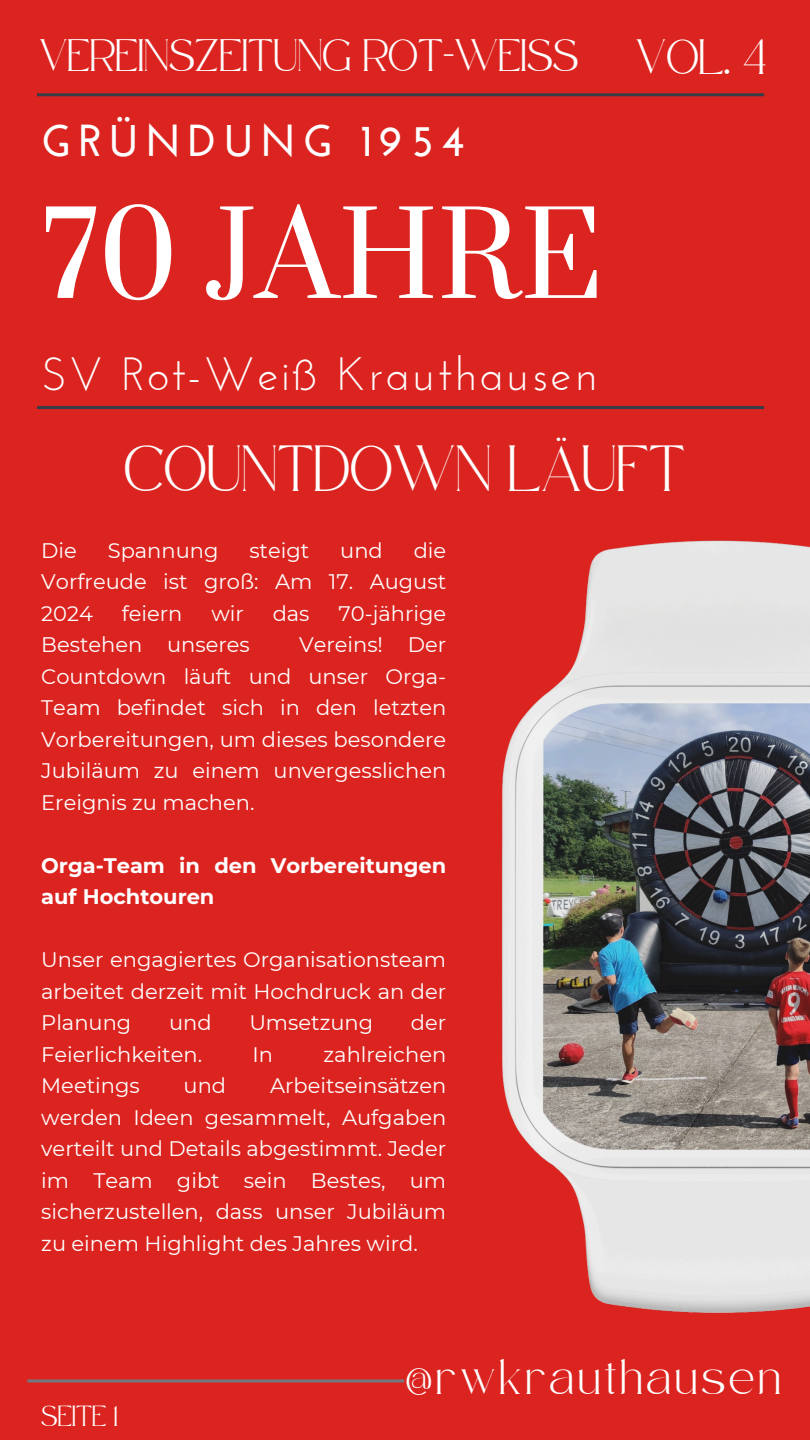
<style>
.page{position:relative;width:810px;height:1440px;background:#db241f}
.page>*{position:absolute;margin:0;border:0;box-sizing:border-box;transform-origin:0 0}
.t1{font:114.3px "Prata";color:#fff}
.t2{font:46.6px "Josefin Sans";letter-spacing:.05em;color:#fff}
.t3{font:700 44.8px "Josefin Sans";letter-spacing:.15em;color:#fff}
.t4{font:31.8px "Safira March";color:#fff}
.t5{font:24.2px "Safira March";color:#fff}
.t6{font:23px "Safira March";letter-spacing:.175em;color:#fff}
.t7{font:22.2px "Safira March";color:#fff}
.t8{font:21px/31.5px "Montserrat";color:#fff;text-align:justify}
.t9{font:700 21px/31.5px "Montserrat";color:#fff}
.t10{font:14.2px "Safira March";color:#fff}
</style>
<div class="page">
<hr style="left:37px;top:93px;width:727px;height:3px;background:#363d46">
<hr style="left:37px;top:406px;width:727px;height:3px;background:#363d46">
<hr style="left:27px;top:1379px;width:377px;height:3px;background:#727880">
<img style="left:501px;top:540px;width:309px;height:773px">
<p class="t7" style="left:39px;top:51px;width:541px">VEREINSZEITUNG ROT-WEISS</p>
<h5 class="t5" style="left:636px;top:52px;width:132px">VOL. 4</h5>
<h6 class="t3" style="left:41px;top:122px;width:425px">GRÜNDUNG 1954</h6>
<p class="t1" style="left:41px;top:184px;width:563px">70 JAHRE</p>
<p class="t2" style="left:41px;top:355px;width:558px">SV Rot-Weiß Krauthausen</p>
<h3 class="t4" style="left:125px;top:461px;width:562px">COUNTDOWN LÄUFT</h3>
<h1 class="t8" style="left:41px;top:534px;width:406px;text-indent:372px">die Vorfreude ist groß: Am 17. August 2024</h1>
<h1 class="t8" style="left:41px;top:534px;width:37px">Die</h1>
<h1 class="t8" style="left:108px;top:534px;width:112px">Spannung</h1>
<h1 class="t8" style="left:249px;top:534px;width:62px">steigt</h1>
<h1 class="t8" style="left:340px;top:534px;width:44px">und</h1>
<h1 class="t8" style="left:122px;top:597px;width:62px">feiern</h1>
<h1 class="t8" style="left:211px;top:597px;width:34px">wir</h1>
<h1 class="t8" style="left:273px;top:597px;width:38px">das</h1>
<h1 class="t8" style="left:338px;top:597px;width:109px">70-jährige</h1>
<h1 class="t8" style="left:41px;top:629px;width:210px">Bestehen unseres</h1>
<h1 class="t8" style="left:41px;top:629px;width:406px;text-indent:258px">Vereins! Der Countdown läuft und unser Orga-Team befindet sich in den letzten Vorbereitungen, um dieses besondere Jubiläum zu einem unvergesslichen Ereignis zu machen.</h1>
<h2 class="t9" style="left:41px;top:849px;width:406px">Orga-Team in den Vorbereitungen auf Hochtouren</h2>
<h4 class="t8" style="left:41px;top:944px;width:406px">Unser engagiertes Organisationsteam arbeitet derzeit mit Hochdruck an der Planung</h4>
<h4 class="t8" style="left:169px;top:1007px;width:44px">und</h4>
<h4 class="t8" style="left:249px;top:1007px;width:125px">Umsetzung</h4>
<h4 class="t8" style="left:411px;top:1007px;width:37px">der</h4>
<h4 class="t8" style="left:41px;top:1038px;width:162px">Feierlichkeiten.</h4>
<h4 class="t8" style="left:253px;top:1038px;width:22px">In</h4>
<h4 class="t8" style="left:324px;top:1038px;width:124px">zahlreichen</h4>
<h4 class="t8" style="left:41px;top:1070px;width:100px">Meetings</h4>
<h4 class="t8" style="left:184px;top:1070px;width:44px">und</h4>
<h4 class="t8" style="left:41px;top:1070px;width:406px;text-indent:229px">Arbeitseinsätzen werden Ideen gesammelt, Aufgaben verteilt und Details abgestimmt. Jeder im Team gibt sein Bestes, um sicherzustellen, dass unser Jubiläum zu einem Highlight des Jahres wird.</h4>
<p class="t10" style="left:41px;top:1413px;width:78px">SEITE 1</p>
<p class="t6" style="left:406px;top:1373px;width:376px">@rwkrauthausen</p>
</div>
